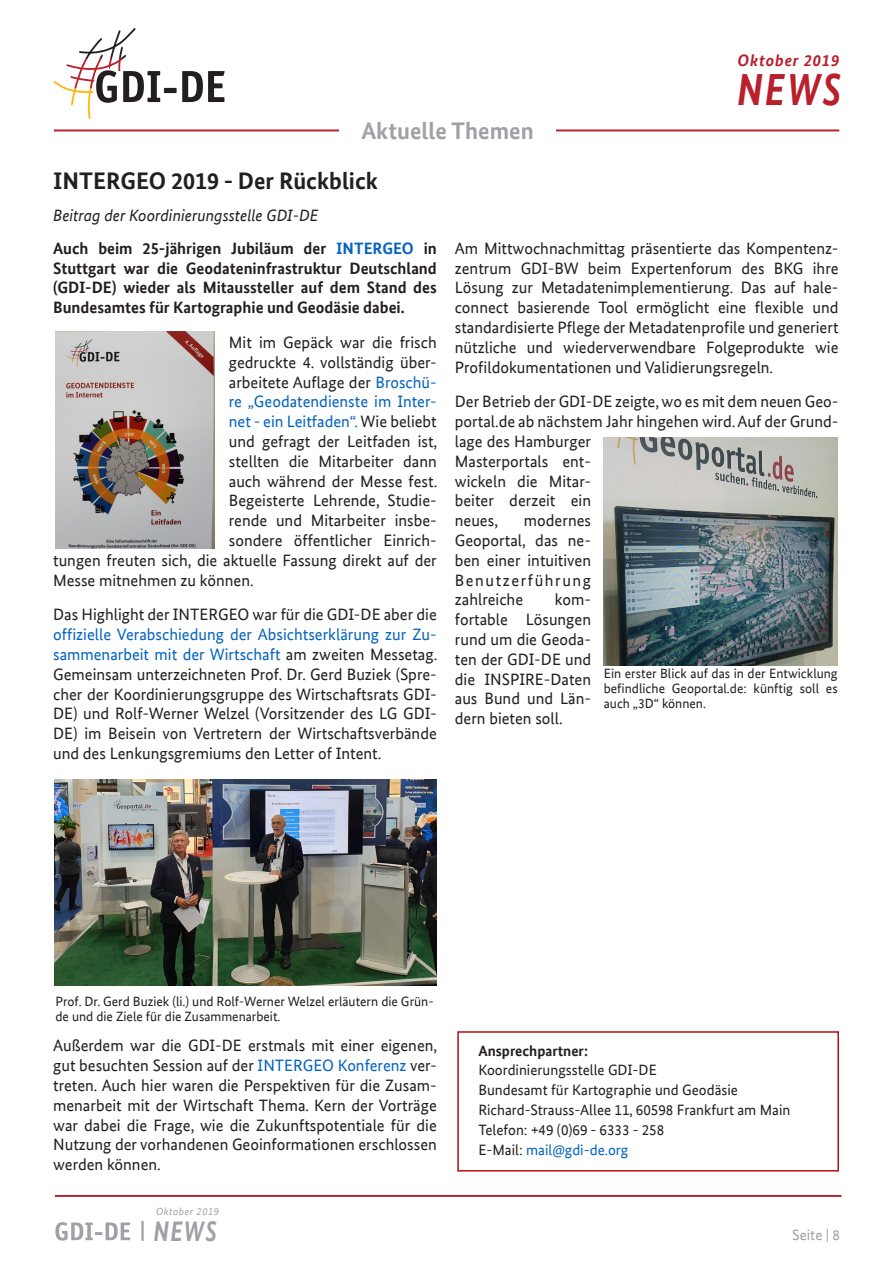
<style>
.page{position:relative;width:893px;height:1263px;background:#fff}
.page>*{position:absolute;margin:0;border:0;box-sizing:border-box;transform-origin:0 0}
.t1{font:italic 700 45px "Bundes Sans Web";color:#b9202b;scale:.85 1}
.t2{font:italic 700 28.35px "Bundes Sans Web";color:#a0a1a5;scale:.82 1}
.Überschrift{font:700 24px "Bundes Sans Web";color:#231f20}
.t3{font:700 24px "Bundes Sans Web";color:#a0a1a5}
.Fliesstext{font:16.5px/19.8px "Bundes Sans Web";color:#231f20;text-align:justify}
.Fliesstext-2{font:700 16.5px/19.8px "Bundes Sans Web";color:#231f20;text-align:justify}
.Fliesstext-3{font:16.5px "Bundes Sans Web";color:#0563c1}
.Überschrift-2{font:italic 16.5px "Bundes Sans Web";color:#231f20}
.t4{font:italic 700 16.5px "Bundes Sans Web";letter-spacing:.05em;color:#b9202b}
.Fliesstext-4{font:15px "Bundes Sans Web";color:#231f20}
.Fliesstext-5{font:15px "Bundes Sans Web";color:#0563c1}
.Fliesstext-6{font:700 15px "Bundes Sans Web";color:#231f20}
.t5{font:15px "Bundes Sans Web";color:#a0a1a5}
.t6{font:13.5px/15px "Bundes Sans Web";color:#231f20;text-align:justify}
.t7{font:italic 10.35px "Bundes Sans Web";letter-spacing:.05em;color:#a0a1a5}
.s1{color:#0563c1}
.s2{color:#231f20}
</style>
<div class="page">
<hr style="left:54px;top:129px;width:785px;height:2px;background:#b9202b">
<svg style="left:53px;top:28px;width:107px;height:91px"></svg>
<div style="left:164px;top:88px;width:13px;height:5px;background:#231f20"></div>
<svg style="left:182px;top:71px;width:43px;height:31px"></svg>
<hr style="left:55px;top:1195px;width:786px;height:2px;background:#b9202b">
<svg style="left:151px;top:1196px;width:69px;height:1px"></svg>
<svg style="left:55px;top:1221px;width:89px;height:20px"></svg>
<div style="left:339px;top:115px;width:217px;height:29px;background:#fff"></div>
<div style="left:457px;top:1031px;width:382px;height:140px;border:2px solid #b30e15"></div>
<img style="left:55px;top:332px;width:160px;height:217px">
<img style="left:604px;top:437px;width:234px;height:63px">
<img style="left:604px;top:500px;width:234px;height:166px">
<img style="left:54px;top:779px;width:383px;height:206px">
<p class="t4" style="left:738px;top:50px;width:103px">Oktober 2019</p>
<p class="t3" style="left:361px;top:116px;width:174px">Aktuelle Themen</p>
<h1 class="t1" style="left:737px;top:63px;width:124px">NEWS</h1>
<p class="Überschrift" style="left:53px;top:166px;width:326px">INTERGEO 2019 - Der Rückblick</p>
<p class="Überschrift-2" style="left:53px;top:206px;width:267px">Beitrag der Koordinierungsstelle GDI-DE</p>
<p class="Fliesstext-2" style="left:53px;top:238px;width:385px">Auch beim 25-jährigen Jubiläum der <span class="s1">INTERGEO</span> in Stuttgart war die Geodateninfrastruktur Deutschland (GDI-DE) wieder als Mitaussteller auf dem Stand des Bundesamtes für Kartographie und Geodäsie dabei.</p>
<p class="Fliesstext" style="left:229px;top:332px;width:209px">Mit im Gepäck war die frisch</p>
<p class="Fliesstext" style="left:229px;top:352px;width:209px">gedruckte 4. vollständig über-</p>
<p class="Fliesstext" style="left:229px;top:372px;width:209px">arbeitete Auflage der <span class="s1">Broschü-</span></p>
<p class="Fliesstext-3" style="left:229px;top:392px;width:209px">re „Geodatendienste im Inter-</p>
<p class="Fliesstext-3" style="left:229px;top:412px;width:209px">net - ein Leitfaden“. <span class="s2">Wie beliebt</span></p>
<p class="Fliesstext" style="left:229px;top:431px;width:210px">und gefragt der Leitfaden ist,</p>
<p class="Fliesstext" style="left:229px;top:451px;width:209px">stellten die Mitarbeiter dann</p>
<p class="Fliesstext" style="left:229px;top:471px;width:210px">auch während der Messe fest.</p>
<p class="Fliesstext" style="left:229px;top:491px;width:209px">Begeisterte Lehrende, Studie-</p>
<p class="Fliesstext" style="left:229px;top:511px;width:209px">rende und Mitarbeiter insbe-</p>
<p class="Fliesstext" style="left:229px;top:530px;width:209px">sondere öffentlicher Einrich-</p>
<p class="Fliesstext" style="left:53px;top:550px;width:385px">tungen freuten sich, die aktuelle Fassung direkt auf der</p>
<p class="Fliesstext" style="left:53px;top:570px;width:202px">Messe mitnehmen zu können.</p>
<p class="Fliesstext" style="left:53px;top:605px;width:386px">Das Highlight der INTERGEO war für die GDI-DE aber die <span class="s1">offizielle Verabschiedung der Absichtserklärung zur Zu&shy;sammenarbeit mit der Wirtschaft</span> am zweiten Messetag.<br>Gemeinsam unterzeichneten Prof. Dr. Gerd Buziek (Spre&shy;cher der Koordinierungsgruppe des Wirtschaftsrats GDI-DE) und Rolf-Werner Welzel (Vorsitzender des LG GDI-DE) im Beisein von Vertretern der Wirtschaftsverbände und des Lenkungsgremiums den Letter of Intent.</p>
<p class="Fliesstext" style="left:455px;top:238px;width:385px">Am Mittwochnachmittag präsentierte das Kompentenz&shy;zentrum GDI-BW beim Expertenforum des BKG ihre Lösung zur Metadatenimplementierung. Das auf hale&shy;connect basierende Tool ermöglicht eine flexible und standardisierte Pflege der Metadatenprofile und generiert nützliche und wiederverwendbare Folgeprodukte wie Profildokumentationen und Validierungsregeln.</p>
<p class="Fliesstext" style="left:455px;top:392px;width:385px;text-align:left">Der Betrieb der GDI-DE zeigte, wo es mit dem neuen Geo&shy;portal.de ab nächstem Jahr hingehen wird. Auf der Grund&shy;lage des Hamburger<br>Masterportals ent-<br>wickeln die Mitar-<br>beiter derzeit ein<br>neues,</p>
<p class="Fliesstext" style="left:455px;top:511px;width:138px;text-indent:69px">modernes Geoportal, das ne&shy;ben einer intuitiven Benutzerführung zahlreiche</p>
<p class="Fliesstext" style="left:455px;top:590px;width:138px;text-indent:100px">kom&shy;fortable Lösungen rund um die Geoda&shy;ten der GDI-DE und die INSPIRE-Daten aus Bund und Län&shy;dern bieten soll.</p>
<p class="t6" style="left:604px;top:666px;width:235px">Ein erster Blick auf das in der Entwicklung befindliche Geoportal.de: künftig soll es auch „3D“ können.</p>
<p class="t6" style="left:55px;top:993px;width:380px">Prof. Dr. Gerd Buziek (li.) und Rolf-Werner Welzel erläutern die Grün&shy;de und die Ziele für die Zusammenarbeit.</p>
<p class="Fliesstext" style="left:53px;top:1036px;width:386px">Außerdem war die GDI-DE erstmals mit einer eigenen, gut besuchten Session auf der <span class="s1">INTERGEO Konferenz</span> ver&shy;treten. Auch hier waren die Perspektiven für die Zusam&shy;menarbeit mit der Wirtschaft Thema. Kern der Vorträge war dabei die Frage, wie die Zukunftspotentiale für die Nutzung der vorhandenen Geoinformationen erschlossen werden können.</p>
<p class="t7" style="left:156px;top:1206px;width:64px">Oktober 2019</p>
<p class="Fliesstext-6" style="left:478px;top:1042px;width:111px">Ansprechpartner:</p>
<p class="Fliesstext-4" style="left:478px;top:1062px;width:180px">Koordinierungsstelle GDI-DE</p>
<p class="Fliesstext-4" style="left:478px;top:1081px;width:261px">Bundesamt für Kartographie und Geodäsie</p>
<p class="Fliesstext-4" style="left:478px;top:1101px;width:314px">Richard-Strauss-Allee 11, 60598 Frankfurt am Main</p>
<p class="Fliesstext-4" style="left:478px;top:1121px;width:187px">Telefon: +49 (0)69 - 6333 - 258</p>
<p class="Fliesstext-5" style="left:478px;top:1141px;width:152px"><span class="s2">E-Mail:</span> mail@gdi-de.org</p>
<h2 class="t2" style="left:153px;top:1214px;width:79px">NEWS</h2>
<p class="t5" style="left:792px;top:1226px;width:49px">Seite | 8</p>
</div>
